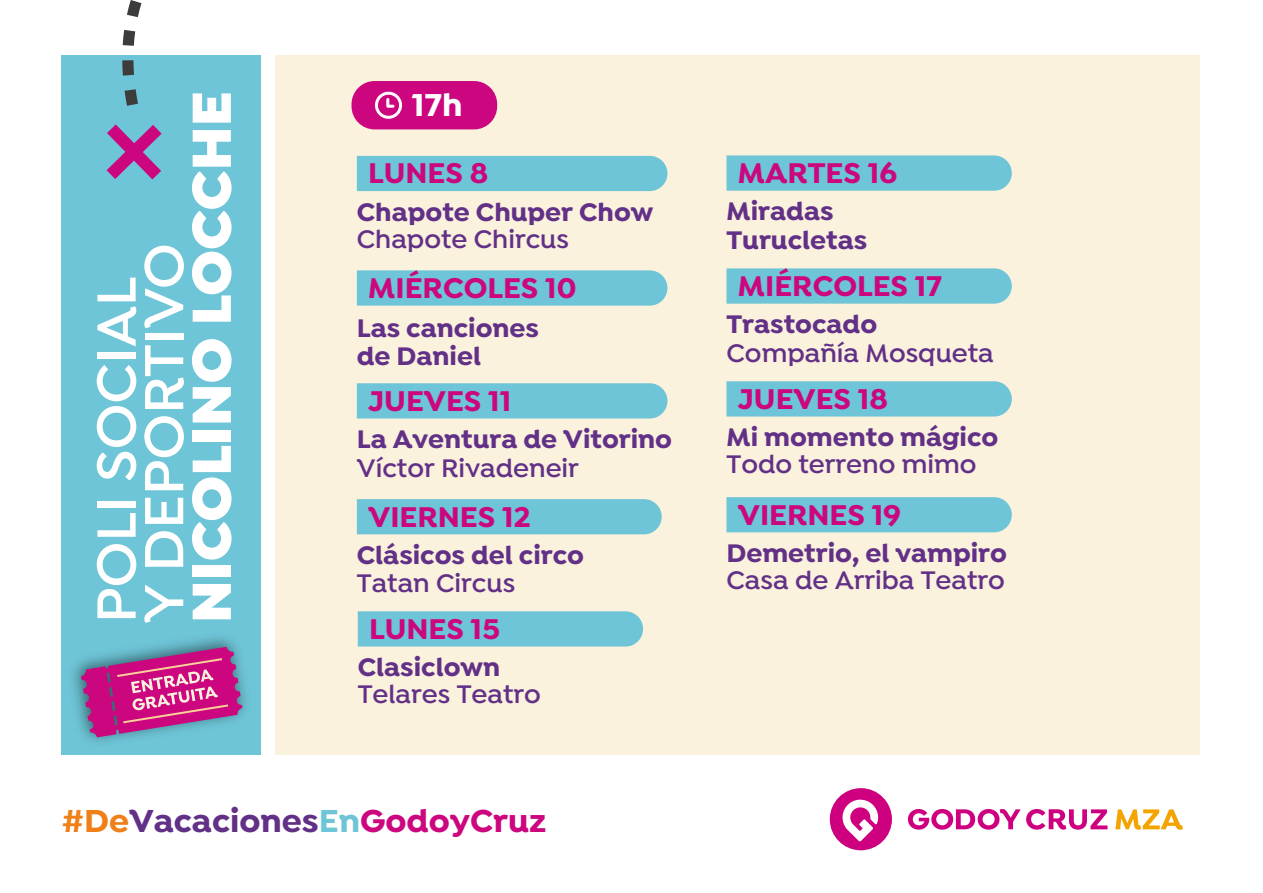
<style>
.page{position:relative;width:1263px;height:893px;background:#fff}
.page>*{position:absolute;margin:0;border:0;box-sizing:border-box;transform-origin:0 0}
.t1{font:700 33.9px "Isidora";color:#623187}
.t2{font:700 33.75px "Isidora";color:#fff}
.t3{font:700 30.45px "Isidora";color:#cc067f}
.t4{font:700 27.15px/28.5px "Isidora";color:#623187}
.t5{font:600 27.15px "Isidora";color:#623187}
.s1{color:#ef8017}
.s2{color:#6ec5d7}
.s3{color:#cc067f}
</style>
<div class="page">
<div style="left:275px;top:55px;width:925px;height:699px;background:#fbf2dd"></div>
<div style="left:62px;top:55px;width:199px;height:699px;background:#6ec5d7"></div>
<svg style="left:908px;top:809px;width:112px;height:21px"></svg>
<svg style="left:1026px;top:809px;width:81px;height:21px"></svg>
<svg style="left:829px;top:788px;width:63px;height:62px"></svg>
<svg style="left:1115px;top:809px;width:67px;height:21px"></svg>
<svg style="left:122px;top:0;width:20px;height:106px"></svg>
<svg style="left:107px;top:124px;width:55px;height:55px"></svg>
<div style="left:357px;top:156px;width:310px;height:35px;background:#6ec5d7"></div>
<div style="left:357px;top:270px;width:310px;height:36px;background:#6ec5d7"></div>
<div style="left:357px;top:383px;width:310px;height:35px;background:#6ec5d7"></div>
<div style="left:357px;top:499px;width:304px;height:35px;background:#6ec5d7"></div>
<div style="left:358px;top:611px;width:285px;height:36px;background:#6ec5d7"></div>
<div style="left:726px;top:155px;width:285px;height:36px;background:#6ec5d7"></div>
<div style="left:726px;top:268px;width:285px;height:36px;background:#6ec5d7"></div>
<div style="left:726px;top:381px;width:285px;height:36px;background:#6ec5d7"></div>
<div style="left:726px;top:497px;width:285px;height:35px;background:#6ec5d7"></div>
<div style="left:351px;top:81px;width:146px;height:48px;background:#cc067f;border-radius:23px"></div>
<img style="left:61px;top:625px;width:198px;height:130px">
<svg style="left:374px;top:91px;width:28px;height:28px"></svg>
<svg style="left:81px;top:647px;width:161px;height:90px;background:#b04d98"></svg>
<svg style="left:97px;top:544px;width:39px;height:74px"></svg>
<svg style="left:97px;top:513px;width:39px;height:24px"></svg>
<div style="left:97px;top:501px;width:39px;height:6px;background:#fff"></div>
<svg style="left:97px;top:365px;width:39px;height:115px"></svg>
<div style="left:97px;top:352px;width:39px;height:7px;background:#fff"></div>
<svg style="left:97px;top:278px;width:39px;height:68px"></svg>
<svg style="left:144px;top:585px;width:39px;height:38px"></svg>
<svg style="left:145px;top:531px;width:38px;height:36px"></svg>
<svg style="left:145px;top:498px;width:38px;height:26px"></svg>
<svg style="left:144px;top:416px;width:40px;height:74px"></svg>
<svg style="left:145px;top:345px;width:39px;height:64px"></svg>
<div style="left:145px;top:333px;width:38px;height:7px;background:#fff"></div>
<svg style="left:144px;top:246px;width:40px;height:82px"></svg>
<svg style="left:193px;top:584px;width:38px;height:35px"></svg>
<div style="left:193px;top:565px;width:38px;height:12px;background:#fff"></div>
<svg style="left:192px;top:446px;width:39px;height:114px"></svg>
<div style="left:193px;top:430px;width:38px;height:12px;background:#fff"></div>
<svg style="left:192px;top:339px;width:39px;height:83px"></svg>
<svg style="left:192px;top:130px;width:39px;height:192px"></svg>
<svg style="left:193px;top:93px;width:38px;height:30px"></svg>
<p class="t2" style="left:412px;top:84px;width:52px">17h</p>
<p class="t3" style="left:368px;top:155px;width:121px">LUNES 8</p>
<p class="t4" style="left:357px;top:198px;width:298px">Chapote Chuper Chow</p>
<p class="t5" style="left:357px;top:223px;width:214px">Chapote Chircus</p>
<p class="t3" style="left:368px;top:269px;width:210px">MIÉRCOLES 10</p>
<p class="t4" style="left:357px;top:314px;width:184px">Las canciones de Daniel</p>
<p class="t3" style="left:368px;top:382px;width:145px">JUEVES 11</p>
<p class="t4" style="left:357px;top:426px;width:317px">La Aventura de Vitorino</p>
<p class="t5" style="left:357px;top:452px;width:224px">Víctor Rivadeneir</p>
<p class="t3" style="left:368px;top:498px;width:164px">VIERNES 12</p>
<p class="t4" style="left:357px;top:541px;width:229px">Clásicos del circo</p>
<p class="t5" style="left:357px;top:567px;width:160px">Tatan Circus</p>
<p class="t3" style="left:369px;top:610px;width:132px">LUNES 15</p>
<p class="t4" style="left:358px;top:654px;width:144px">Clasiclown</p>
<p class="t5" style="left:358px;top:678px;width:185px">Telares Teatro</p>
<p class="t1" style="left:62px;top:800px;width:486px"><span class="s1">#De</span>Vacaciones<span class="s2">En</span><span class="s3">GodoyCruz</span></p>
<p class="t3" style="left:738px;top:154px;width:161px">MARTES 16</p>
<p class="t4" style="left:726px;top:198px;width:142px">Miradas<br>Turucletas</p>
<p class="t3" style="left:738px;top:267px;width:206px">MIÉRCOLES 17</p>
<p class="t4" style="left:726px;top:311px;width:152px">Trastocado</p>
<p class="t5" style="left:726px;top:337px;width:269px">Compañía Mosqueta</p>
<p class="t3" style="left:738px;top:380px;width:152px">JUEVES 18</p>
<p class="t4" style="left:726px;top:424px;width:273px">Mi momento mágico</p>
<p class="t5" style="left:726px;top:448px;width:251px">Todo terreno mimo</p>
<p class="t3" style="left:738px;top:496px;width:165px">VIERNES 19</p>
<p class="t4" style="left:726px;top:539px;width:282px">Demetrio, el vampiro</p>
<p class="t5" style="left:726px;top:564px;width:280px">Casa de Arriba Teatro</p>
</div>
